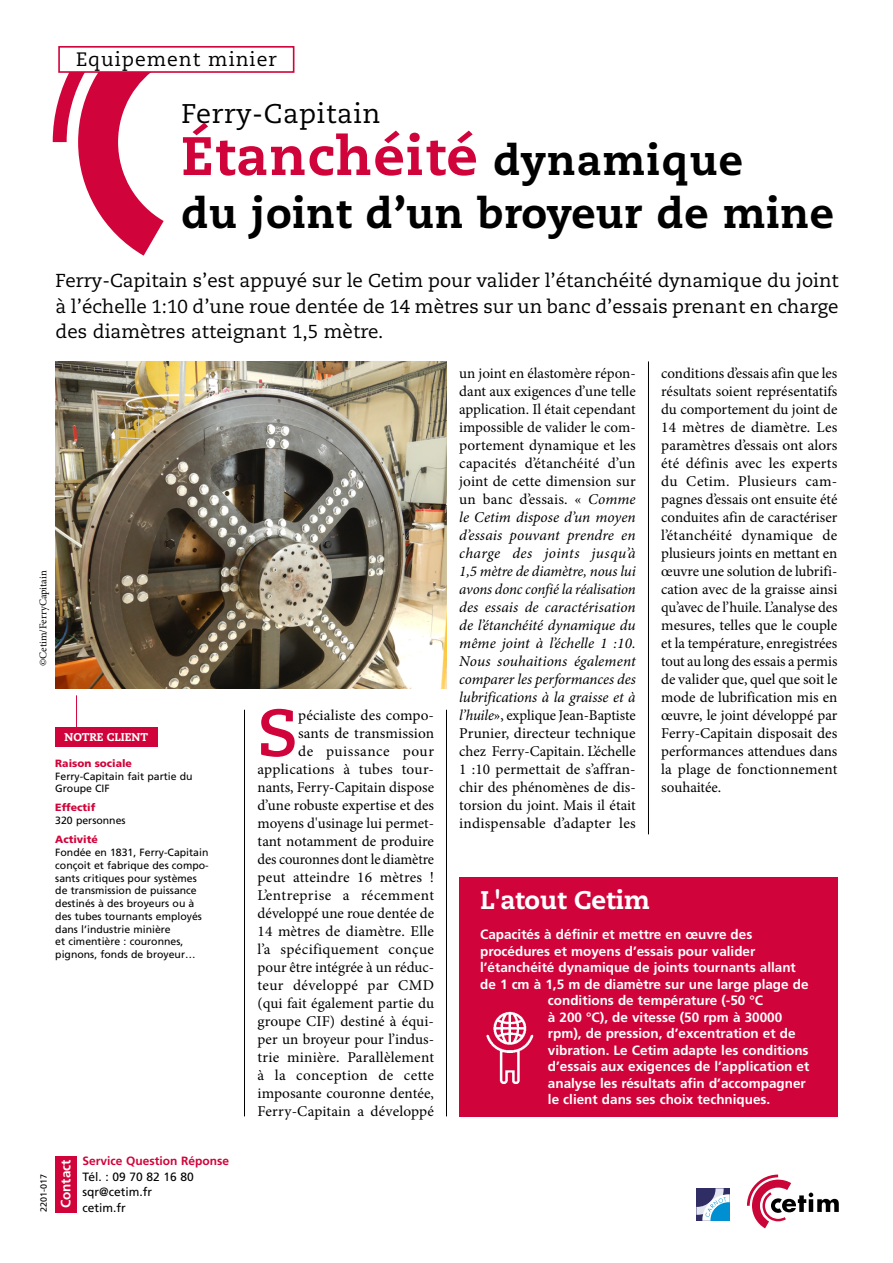
<style>
.page{position:relative;width:893px;height:1263px;background:#fff}
.page>*{position:absolute;margin:0;border:0;box-sizing:border-box;transform-origin:0 0}
.t1{font:700 66.45px "Caecilia";color:#d0043a}
.t2{font:800 54px "Caecilia";letter-spacing:.025em;color:#d0043a}
.t3{font:800 42px "Caecilia";letter-spacing:.01em;color:#000}
.t4{font:27px "Caecilia";letter-spacing:.025em;color:#000}
.t5{font:800 25.5px "Caecilia";color:#fff}
.t6{font:19.35px "Caecilia";letter-spacing:.05em;color:#000}
.t7{font:18.75px/25.5px "Caecilia";color:#000;text-align:justify}
.t8{font:15px/18px "Minion Pro";letter-spacing:.005em;color:#000;text-align:justify}
.t9{font:700 13.5px "Frutiger LT Std";color:#fff}
.t10{font:12px/15.8px "Frutiger LT Std";color:#000}
.t11{font:700 12px "Frutiger LT Std";color:#d0043a}
.t12{font:800 11.25px "Caecilia";color:#fff}
.t13{font:10.5px/12.8px "Frutiger LT Std";color:#000}
.t14{font:900 10.5px "Frutiger LT Std";color:#d0043a}
.t15{font:10.5px "Minion Pro";color:#000}
.t16{font:9px "Frutiger LT Std";color:#000}
.s1{font-size:42px;color:#000}
.s2{font-style:italic}
</style>
<div class="page">
<svg style="left:53px;top:73px;width:111px;height:183px"></svg>
<svg style="left:696px;top:1188px;width:34px;height:33px"></svg>
<svg style="left:747px;top:1174px;width:92px;height:54px"></svg>
<div style="left:55px;top:1156px;width:22px;height:56px;background:#d0043a"></div>
<hr style="left:648px;top:361px;width:1px;height:473px;background:#000">
<hr style="left:446px;top:710px;width:1px;height:406px;background:#000">
<hr style="left:244px;top:710px;width:1px;height:406px;background:#000">
<hr style="left:76px;top:695px;width:1px;height:34px;background:#d0043a">
<div style="left:55px;top:727px;width:102px;height:19px;background:#d0043a"></div>
<div style="left:58px;top:46px;width:236px;height:27px;border:2px solid #d0043a"></div>
<div style="left:459px;top:877px;width:378px;height:239px;background:#d0043a"></div>
<img style="left:486px;top:1011px;width:48px;height:73px">
<img style="left:55px;top:361px;width:391px;height:327px">
<p class="t6" style="left:76px;top:48px;width:202px">Equipement minier</p>
<h3 class="t4" style="left:181px;top:97px;width:201px">Ferry-Capitain</h3>
<h2 class="t2" style="left:181px;top:123px;width:563px">Étanchéité <span class="s1">dynamique</span></h2>
<h3 class="t3" style="left:181px;top:187px;width:654px">du joint d’un broyeur de mine</h3>
<p class="t7" style="left:56px;top:268px;width:785px">Ferry-Capitain s’est appuyé sur le Cetim pour valider l’étanchéité dynamique du joint à l’échelle 1:10 d’une roue dentée de 14 mètres sur un banc d’essais prenant en charge des diamètres atteignant 1,5 mètre.</p>
<p class="t15" style="left:36px;top:666px;width:97px;rotate:-90deg">©Cetim/FerryCapitain</p>
<p class="t12" style="left:64px;top:730px;width:85px">NOTRE CLIENT</p>
<p class="t14" style="left:55px;top:757px;width:78px">Raison sociale</p>
<p class="t13" style="left:55px;top:769px;width:139px">Ferry-Capitain fait partie du<br>Groupe CIF</p>
<p class="t14" style="left:55px;top:801px;width:42px">Effectif</p>
<p class="t13" style="left:55px;top:814px;width:72px">320 personnes</p>
<p class="t14" style="left:55px;top:833px;width:44px">Activité</p>
<p class="t13" style="left:55px;top:846px;width:155px">Fondée en 1831, Ferry-Capitain conçoit et fabrique des compo&shy;sants critiques pour systèmes de transmission de puissance destinés à des broyeurs ou à des tubes tournants employés dans l’industrie minière<br>et cimentière : couronnes, pignons, fonds de broyeur…</p>
<p class="t16" style="left:38px;top:1212px;width:40px;rotate:-90deg">2201-017</p>
<p class="t9" style="left:58px;top:1208px;width:50px;rotate:-90deg">Contact</p>
<p class="t11" style="left:83px;top:1154px;width:148px">Service Question Réponse</p>
<p class="t10" style="left:83px;top:1168px;width:113px">Tél. : 09 70 82 16 80 sqr@cetim.fr</p>
<p class="t10" style="left:83px;top:1200px;width:45px">cetim.fr</p>
<h1 class="t1" style="left:258px;top:694px;width:42px">S</h1>
<p class="t8" style="left:258px;top:706px;width:178px;text-align:right">pécialiste des compo-<br>sants de transmission<br>de puissance pour applications à tubes tour&shy;nants, Ferry-Capitain dispose d’une robuste expertise et des moyens d'usinage lui permet&shy;tant notamment de produire des couronnes dont le diamètre peut atteindre 16 mètres !<br>L’entreprise a récemment développé une roue dentée de<br>14 mètres de diamètre. Elle l’a spécifiquement conçue pour être intégrée à un réduc&shy;teur développé par CMD (qui fait également partie du groupe CIF) destiné à équi&shy;per un broyeur pour l’indus&shy;trie minière. Parallèlement à la conception de cette imposante couronne dentée,<br>Ferry-Capitain a développé</p>
<p class="t8" style="left:459px;top:364px;width:178px">un joint en élastomère répon&shy;dant aux exigences d’une telle application. Il était cependant impossible de valider le com&shy;portement dynamique et les capacités d’étanchéité d’un joint de cette dimension sur un banc d’essais. « <span class="s2">Comme le Cetim dispose d’un moyen d’essais pouvant prendre en charge des joints jusqu’à 1,5 mètre de diamètre, nous lui avons donc confié la réalisation des essais de caractérisation de l’étanchéité dynamique du même joint à l’échelle 1 :10.<br>Nous souhaitions également comparer les performances des lubrifications à la graisse et à l’huile</span>», explique Jean-Baptiste Prunier, directeur technique chez Ferry-Capitain. L’échelle 1 :10 permettait de s’affran&shy;chir des phénomènes de dis&shy;torsion du joint. Mais il était indispensable d’adapter les</p>
<p class="t8" style="left:661px;top:364px;width:178px">conditions d’essais afin que les résultats soient représentatifs du comportement du joint de 14 mètres de diamètre. Les paramètres d’essais ont alors été définis avec les experts du Cetim. Plusieurs cam&shy;pagnes d’essais ont ensuite été conduites afin de caractériser l’étanchéité dynamique de plusieurs joints en mettant en œuvre une solution de lubrifi&shy;cation avec de la graisse ainsi qu’avec de l’huile. L’analyse des mesures, telles que le couple et la température, enregistrées tout au long des essais a permis de valider que, quel que soit le mode de lubrification mis en œuvre, le joint développé par Ferry-Capitain disposait des performances attendues dans la plage de fonctionnement souhaitée.</p>
<h3 class="t5" style="left:480px;top:885px;width:171px">L'atout Cetim</h3>
<p class="t9" style="left:480px;top:926px;width:274px">Capacités à définir et mettre en œuvre des</p>
<p class="t9" style="left:480px;top:943px;width:277px">procédures et moyens d’essais pour valider</p>
<p class="t9" style="left:480px;top:959px;width:317px">l’étanchéité dynamique de joints tournants allant</p>
<p class="t9" style="left:480px;top:976px;width:330px">de 1 cm à 1,5 m de diamètre sur une large plage de</p>
<p class="t9" style="left:548px;top:992px;width:217px">conditions de température (-50 °C</p>
<p class="t9" style="left:548px;top:1009px;width:236px">à 200 °C), de vitesse (50 rpm à 30000</p>
<p class="t9" style="left:548px;top:1025px;width:249px">rpm), de pression, d’excentration et de</p>
<p class="t9" style="left:548px;top:1042px;width:262px">vibration. Le Cetim adapte les conditions</p>
<p class="t9" style="left:548px;top:1058px;width:263px">d’essais aux exigences de l’application et</p>
<p class="t9" style="left:548px;top:1075px;width:259px">analyse les résultats afin d’accompagner</p>
<p class="t9" style="left:548px;top:1091px;width:224px">le client dans ses choix techniques.</p>
</div>
